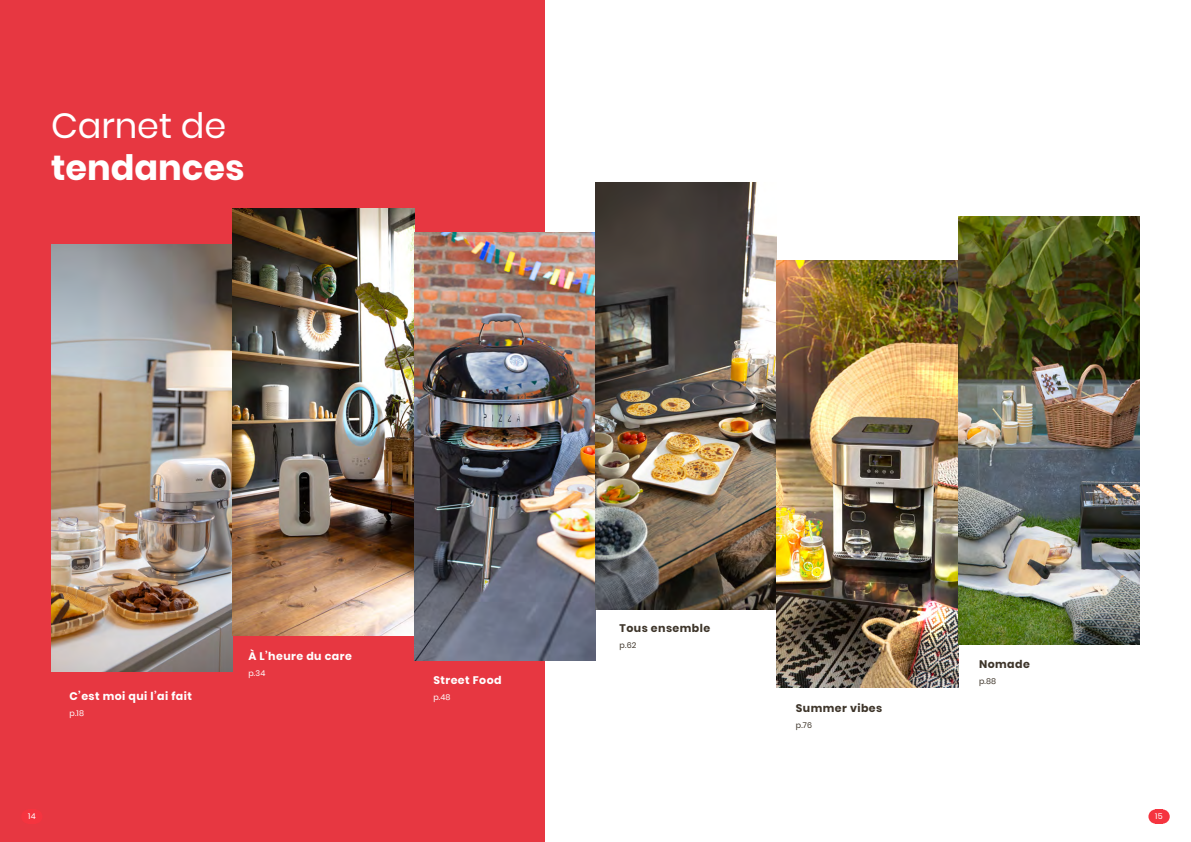
<style>
.page{position:relative;width:1191px;height:842px;background:#fff}
.page>*{position:absolute;margin:0;border:0;box-sizing:border-box;transform-origin:0 0}
.t1{font:700 35px "Poppins";color:#fff}
.t2{font:35px "Poppins";color:#fff}
.t3{font:700 11px "Poppins";letter-spacing:.04em;color:#fff}
.t4{font:700 11px "Poppins";letter-spacing:.04em;color:#3e352a}
.t5{font:8px "Poppins";letter-spacing:.02em;color:#fff}
.t6{font:8px "Poppins";color:#3e352a}
</style>
<div class="page">
<div style="left:0;top:0;width:544px;height:842px;background:#e73741"></div>
<img style="left:51px;top:244px;width:181px;height:428px">
<img style="left:232px;top:208px;width:182px;height:428px">
<img style="left:414px;top:232px;width:181px;height:428px">
<img style="left:595px;top:182px;width:182px;height:428px">
<img style="left:777px;top:260px;width:181px;height:428px">
<img style="left:958px;top:216px;width:182px;height:428px">
<div style="left:28px;top:809px;width:14px;height:15px;background:#f5343f;border-radius:50%"></div>
<div style="left:21px;top:809px;width:14px;height:15px;background:#f5343f;border-radius:50%"></div>
<div style="left:28px;top:809px;width:7px;height:15px;background:#f5343f"></div>
<div style="left:1155px;top:809px;width:14px;height:15px;background:#f5343f;border-radius:50%"></div>
<div style="left:1148px;top:809px;width:14px;height:15px;background:#f5343f;border-radius:50%"></div>
<div style="left:1155px;top:809px;width:7px;height:15px;background:#f5343f"></div>
<h1 class="t2" style="left:51px;top:105px;width:177px">Carnet de</h1>
<h1 class="t1" style="left:51px;top:147px;width:195px">tendances</h1>
<p class="t3" style="left:69px;top:689px;width:124px">C’est moi qui l’ai fait</p>
<p class="t5" style="left:69px;top:708px;width:16px">p.18</p>
<p class="t3" style="left:248px;top:650px;width:105px">À L’heure du care</p>
<p class="t5" style="left:248px;top:669px;width:18px">p.34</p>
<p class="t3" style="left:433px;top:674px;width:70px">Street Food</p>
<p class="t5" style="left:433px;top:693px;width:19px">p.48</p>
<p class="t4" style="left:619px;top:621px;width:92px">Tous ensemble</p>
<p class="t6" style="left:619px;top:640px;width:18px">p.62</p>
<p class="t4" style="left:796px;top:702px;width:88px">Summer vibes</p>
<p class="t6" style="left:796px;top:721px;width:18px">p.76</p>
<p class="t4" style="left:979px;top:658px;width:52px">Nomade</p>
<p class="t6" style="left:979px;top:676px;width:19px">p.88</p>
<p class="t5" style="left:28px;top:811px;width:9px">14</p>
<p class="t5" style="left:1155px;top:811px;width:9px">15</p>
</div>
